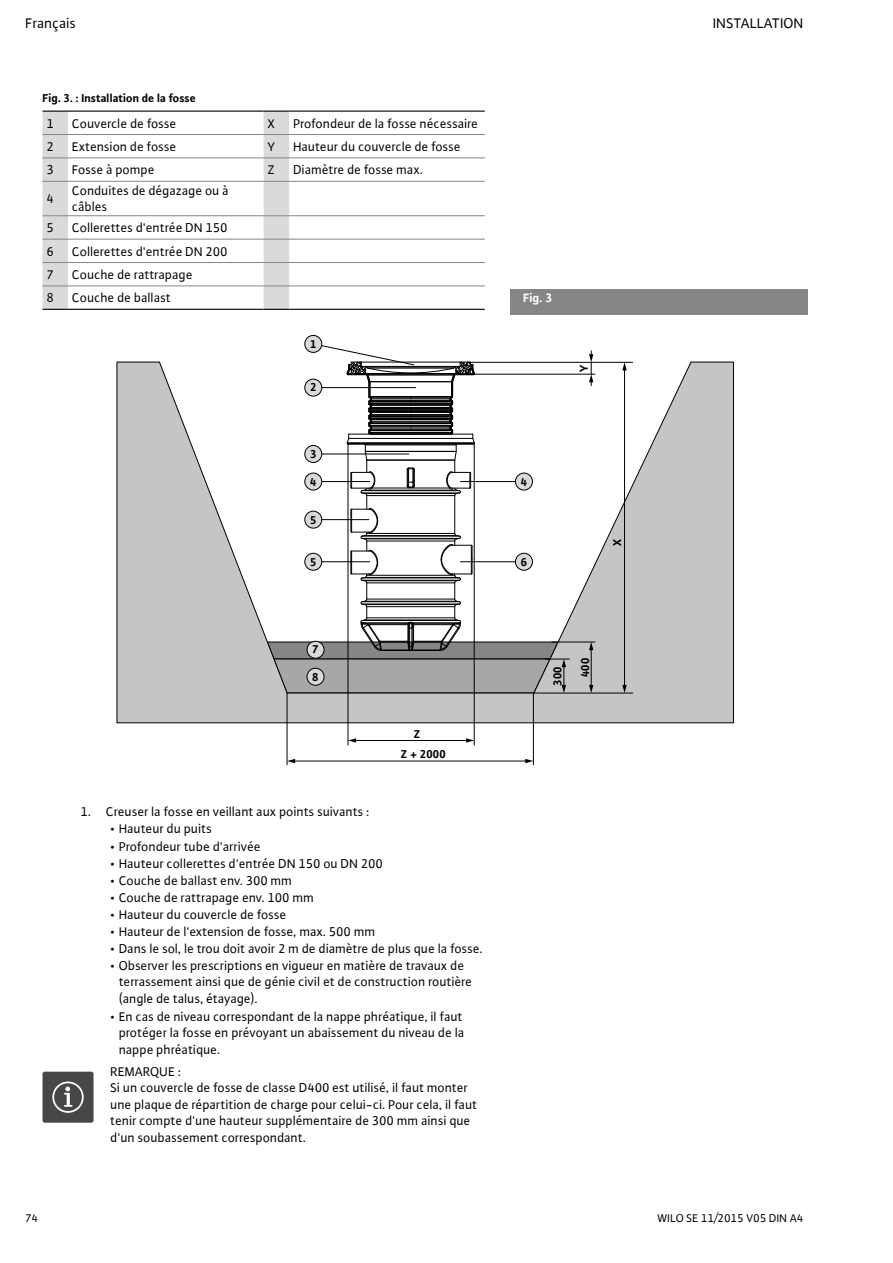
<style>
.page{position:relative;width:893px;height:1263px;background:#fff}
.page>*{position:absolute;margin:0;border:0;box-sizing:border-box;transform-origin:0 0}
.t1{font:15px "WILO Plus Global";color:#000}
.t2{font:13.5px/16.5px "WILO Plus Global";color:#000}
.t3{font:700 12.75px "WILO Plus Global";color:#fff}
.t4{font:700 12px "WILO Plus Global";color:#000}
.t5{font:700 12px "WILO Plus FM";color:#000}
.t6{font:12px "WILO Plus Global";color:#000}
</style>
<div class="page">
<svg style="left:43px;top:112px;width:246px;height:197px"></svg>
<svg style="left:43px;top:111px;width:25px;height:1px"></svg>
<hr style="left:68px;top:111px;width:196px;height:1px;background:#000">
<svg style="left:264px;top:111px;width:25px;height:1px"></svg>
<hr style="left:289px;top:111px;width:196px;height:1px;background:#000">
<svg style="left:43px;top:309px;width:25px;height:1px"></svg>
<hr style="left:68px;top:309px;width:196px;height:1px;background:#000">
<svg style="left:264px;top:309px;width:25px;height:1px"></svg>
<hr style="left:289px;top:309px;width:196px;height:1px;background:#000">
<svg style="left:43px;top:134px;width:25px;height:1px"></svg>
<svg style="left:43px;top:158px;width:25px;height:1px"></svg>
<hr style="left:68px;top:134px;width:196px;height:1px;background:#868686">
<hr style="left:68px;top:158px;width:196px;height:1px;background:#868686">
<svg style="left:264px;top:134px;width:25px;height:1px"></svg>
<hr style="left:289px;top:134px;width:196px;height:1px;background:#868686">
<svg style="left:43px;top:181px;width:25px;height:1px"></svg>
<svg style="left:43px;top:215px;width:25px;height:1px"></svg>
<svg style="left:43px;top:239px;width:25px;height:1px"></svg>
<svg style="left:43px;top:262px;width:25px;height:1px"></svg>
<svg style="left:43px;top:286px;width:25px;height:1px"></svg>
<hr style="left:68px;top:181px;width:196px;height:1px;background:#868686">
<hr style="left:68px;top:215px;width:196px;height:1px;background:#868686">
<hr style="left:68px;top:239px;width:196px;height:1px;background:#868686">
<hr style="left:68px;top:262px;width:196px;height:1px;background:#868686">
<hr style="left:68px;top:286px;width:196px;height:1px;background:#868686">
<svg style="left:264px;top:158px;width:25px;height:1px"></svg>
<svg style="left:264px;top:181px;width:25px;height:1px"></svg>
<svg style="left:264px;top:215px;width:25px;height:1px"></svg>
<svg style="left:264px;top:239px;width:25px;height:1px"></svg>
<svg style="left:264px;top:262px;width:25px;height:1px"></svg>
<svg style="left:264px;top:286px;width:25px;height:1px"></svg>
<hr style="left:289px;top:158px;width:196px;height:1px;background:#868686">
<hr style="left:289px;top:181px;width:196px;height:1px;background:#868686">
<hr style="left:289px;top:215px;width:196px;height:1px;background:#868686">
<hr style="left:289px;top:239px;width:196px;height:1px;background:#868686">
<hr style="left:289px;top:262px;width:196px;height:1px;background:#868686">
<hr style="left:289px;top:286px;width:196px;height:1px;background:#868686">
<svg style="left:116px;top:361px;width:618px;height:362px"></svg>
<hr style="left:534px;top:693px;width:99px;height:1px;background:#000">
<hr style="left:470px;top:362px;width:163px;height:1px;background:#000">
<hr style="left:552px;top:642px;width:43px;height:1px;background:#000">
<hr style="left:591px;top:649px;width:1px;height:37px;background:#000">
<svg style="left:589px;top:642px;width:4px;height:8px"></svg>
<svg style="left:589px;top:685px;width:4px;height:8px"></svg>
<hr style="left:624px;top:369px;width:1px;height:317px;background:#000">
<svg style="left:622px;top:362px;width:5px;height:8px"></svg>
<svg style="left:622px;top:685px;width:5px;height:8px"></svg>
<hr style="left:474px;top:374px;width:121px;height:1px;background:#000">
<svg style="left:589px;top:351px;width:4px;height:35px"></svg>
<hr style="left:533px;top:693px;width:1px;height:72px;background:#000">
<hr style="left:287px;top:693px;width:1px;height:72px;background:#000">
<hr style="left:294px;top:761px;width:233px;height:1px;background:#000">
<svg style="left:525px;top:759px;width:8px;height:4px"></svg>
<svg style="left:287px;top:759px;width:8px;height:4px"></svg>
<hr style="left:355px;top:740px;width:113px;height:1px;background:#000">
<svg style="left:466px;top:738px;width:8px;height:5px"></svg>
<svg style="left:349px;top:738px;width:7px;height:5px"></svg>
<hr style="left:348px;top:443px;width:1px;height:302px;background:#000">
<hr style="left:474px;top:444px;width:1px;height:301px;background:#000">
<svg style="left:266px;top:343px;width:303px;height:351px"></svg>
<hr style="left:313px;top:387px;width:103px;height:1px;background:#000">
<hr style="left:313px;top:454px;width:96px;height:1px;background:#000">
<div style="left:305px;top:335px;width:17px;height:17px;background:#dadada;border-radius:50%"></div>
<div style="left:304px;top:335px;width:18px;height:18px;border:1px solid #000;border-radius:50%"></div>
<div style="left:305px;top:379px;width:17px;height:17px;background:#dadada;border-radius:50%"></div>
<div style="left:304px;top:379px;width:18px;height:17px;border:1px solid #000;border-radius:50%"></div>
<div style="left:305px;top:445px;width:17px;height:17px;background:#dadada;border-radius:50%"></div>
<div style="left:304px;top:445px;width:18px;height:18px;border:1px solid #000;border-radius:50%"></div>
<hr style="left:313px;top:519px;width:56px;height:1px;background:#000">
<div style="left:305px;top:511px;width:17px;height:17px;background:#dadada;border-radius:50%"></div>
<div style="left:304px;top:511px;width:18px;height:17px;border:1px solid #000;border-radius:50%"></div>
<hr style="left:313px;top:561px;width:57px;height:1px;background:#000">
<div style="left:305px;top:553px;width:17px;height:17px;background:#dadada;border-radius:50%"></div>
<div style="left:304px;top:553px;width:18px;height:18px;border:1px solid #000;border-radius:50%"></div>
<div style="left:307px;top:641px;width:17px;height:17px;background:#dadada;border-radius:50%"></div>
<div style="left:307px;top:641px;width:17px;height:18px;border:1px solid #000;border-radius:50%"></div>
<div style="left:307px;top:668px;width:17px;height:17px;background:#dadada;border-radius:50%"></div>
<div style="left:307px;top:668px;width:17px;height:18px;border:1px solid #000;border-radius:50%"></div>
<hr style="left:460px;top:561px;width:64px;height:1px;background:#000">
<div style="left:515px;top:553px;width:17px;height:17px;background:#dadada;border-radius:50%"></div>
<div style="left:515px;top:553px;width:18px;height:18px;border:1px solid #000;border-radius:50%"></div>
<hr style="left:313px;top:481px;width:57px;height:1px;background:#000">
<div style="left:305px;top:473px;width:17px;height:17px;background:#dadada;border-radius:50%"></div>
<div style="left:304px;top:473px;width:18px;height:17px;border:1px solid #000;border-radius:50%"></div>
<hr style="left:460px;top:481px;width:64px;height:1px;background:#000">
<div style="left:515px;top:473px;width:17px;height:17px;background:#dadada;border-radius:50%"></div>
<div style="left:515px;top:473px;width:18px;height:17px;border:1px solid #000;border-radius:50%"></div>
<svg style="left:43px;top:1072px;width:51px;height:51px;background:#5a5a5a"></svg>
<div style="left:510px;top:289px;width:298px;height:26px;background:#868686"></div>
<p class="t1" style="left:26px;top:14px;width:52px">Français</p>
<p class="t1" style="left:713px;top:14px;width:92px">INSTALLATION</p>
<p class="t4" style="left:43px;top:91px;width:155px">Fig. 3. : Installation de la fosse</p>
<p class="t2" style="left:47px;top:115px;width:9px">1</p>
<p class="t2" style="left:72px;top:115px;width:106px">Couvercle de fosse</p>
<p class="t2" style="left:268px;top:115px;width:9px">X</p>
<p class="t2" style="left:293px;top:115px;width:186px">Profondeur de la fosse nécessaire</p>
<p class="t2" style="left:47px;top:138px;width:9px">2</p>
<p class="t2" style="left:72px;top:138px;width:106px">Extension de fosse</p>
<p class="t2" style="left:268px;top:138px;width:9px">Y</p>
<p class="t2" style="left:293px;top:138px;width:169px">Hauteur du couvercle de fosse</p>
<p class="t2" style="left:47px;top:161px;width:9px">3</p>
<p class="t2" style="left:72px;top:161px;width:84px">Fosse à pompe</p>
<p class="t2" style="left:268px;top:161px;width:9px">Z</p>
<p class="t2" style="left:293px;top:161px;width:131px">Diamètre de fosse max.</p>
<p class="t2" style="left:47px;top:190px;width:9px">4</p>
<p class="t2" style="left:72px;top:182px;width:158px">Conduites de dégazage ou à câbles</p>
<p class="t2" style="left:47px;top:219px;width:9px">5</p>
<p class="t2" style="left:72px;top:219px;width:157px">Collerettes d'entrée DN 150</p>
<p class="t2" style="left:47px;top:243px;width:9px">6</p>
<p class="t2" style="left:72px;top:243px;width:157px">Collerettes d'entrée DN 200</p>
<p class="t2" style="left:47px;top:266px;width:9px">7</p>
<p class="t2" style="left:72px;top:266px;width:122px">Couche de rattrapage</p>
<p class="t2" style="left:47px;top:289px;width:9px">8</p>
<p class="t2" style="left:72px;top:289px;width:100px">Couche de ballast</p>
<p class="t5" style="left:310px;top:335px;width:8px">1</p>
<p class="t5" style="left:310px;top:379px;width:8px">2</p>
<p class="t5" style="left:310px;top:446px;width:8px">3</p>
<p class="t3" style="left:523px;top:291px;width:31px">Fig. 3</p>
<p class="t5" style="left:310px;top:474px;width:8px">4</p>
<p class="t5" style="left:521px;top:474px;width:8px">4</p>
<p class="t5" style="left:310px;top:512px;width:8px">5</p>
<p class="t5" style="left:310px;top:554px;width:8px">5</p>
<p class="t5" style="left:521px;top:554px;width:8px">6</p>
<p class="t5" style="left:576px;top:372px;width:9px;rotate:-90deg">Y</p>
<p class="t5" style="left:609px;top:546px;width:9px;rotate:-90deg">X</p>
<p class="t5" style="left:312px;top:641px;width:8px">7</p>
<p class="t5" style="left:312px;top:669px;width:8px">8</p>
<p class="t5" style="left:414px;top:726px;width:8px">Z</p>
<p class="t5" style="left:401px;top:746px;width:46px">Z + 2000</p>
<p class="t2" style="left:81px;top:803px;width:290px">1. Creuser la fosse en veillant aux points suivants :</p>
<p class="t2" style="left:111px;top:820px;width:103px">• Hauteur du puits</p>
<p class="t2" style="left:111px;top:837px;width:152px">• Profondeur tube d'arrivée</p>
<p class="t2" style="left:111px;top:855px;width:274px">• Hauteur collerettes d'entrée DN 150 ou DN 200</p>
<p class="t2" style="left:111px;top:872px;width:183px">• Couche de ballast env. 300 mm</p>
<p class="t2" style="left:111px;top:889px;width:205px">• Couche de rattrapage env. 100 mm</p>
<p class="t2" style="left:111px;top:906px;width:178px">• Hauteur du couvercle de fosse</p>
<p class="t2" style="left:111px;top:923px;width:266px">• Hauteur de l'extension de fosse, max. 500 mm</p>
<p class="t2" style="left:111px;top:940px;width:374px">• Dans le sol, le trou doit avoir 2 m de diamètre de plus que la fosse.</p>
<p class="t2" style="left:119px;top:957px;width:355px;text-indent:-9px">• Observer les prescriptions en vigueur en matière de travaux de terrassement ainsi que de génie civil et de construction routière (angle de talus, étayage).</p>
<p class="t2" style="left:119px;top:1008px;width:347px;text-align:justify;text-indent:-9px">• En cas de niveau correspondant de la nappe phréatique, il faut protéger la fosse en prévoyant un abaissement du niveau de la nappe phréatique.</p>
<p class="t2" style="left:111px;top:1063px;width:368px">REMARQUE :<br>Si un couvercle de fosse de classe D400 est utilisé, il faut monter une plaque de répartition de charge pour celui-ci. Pour cela, il faut tenir compte d'une hauteur supplémentaire de 300 mm ainsi que d'un soubassement correspondant.</p>
<p class="t5" style="left:549px;top:686px;width:21px;rotate:-90deg">300</p>
<p class="t5" style="left:577px;top:677px;width:21px;rotate:-90deg">400</p>
<p class="t6" style="left:26px;top:1211px;width:14px">74</p>
<p class="t6" style="left:657px;top:1211px;width:148px">WILO SE 11/2015 V05 DIN A4</p>
</div>
